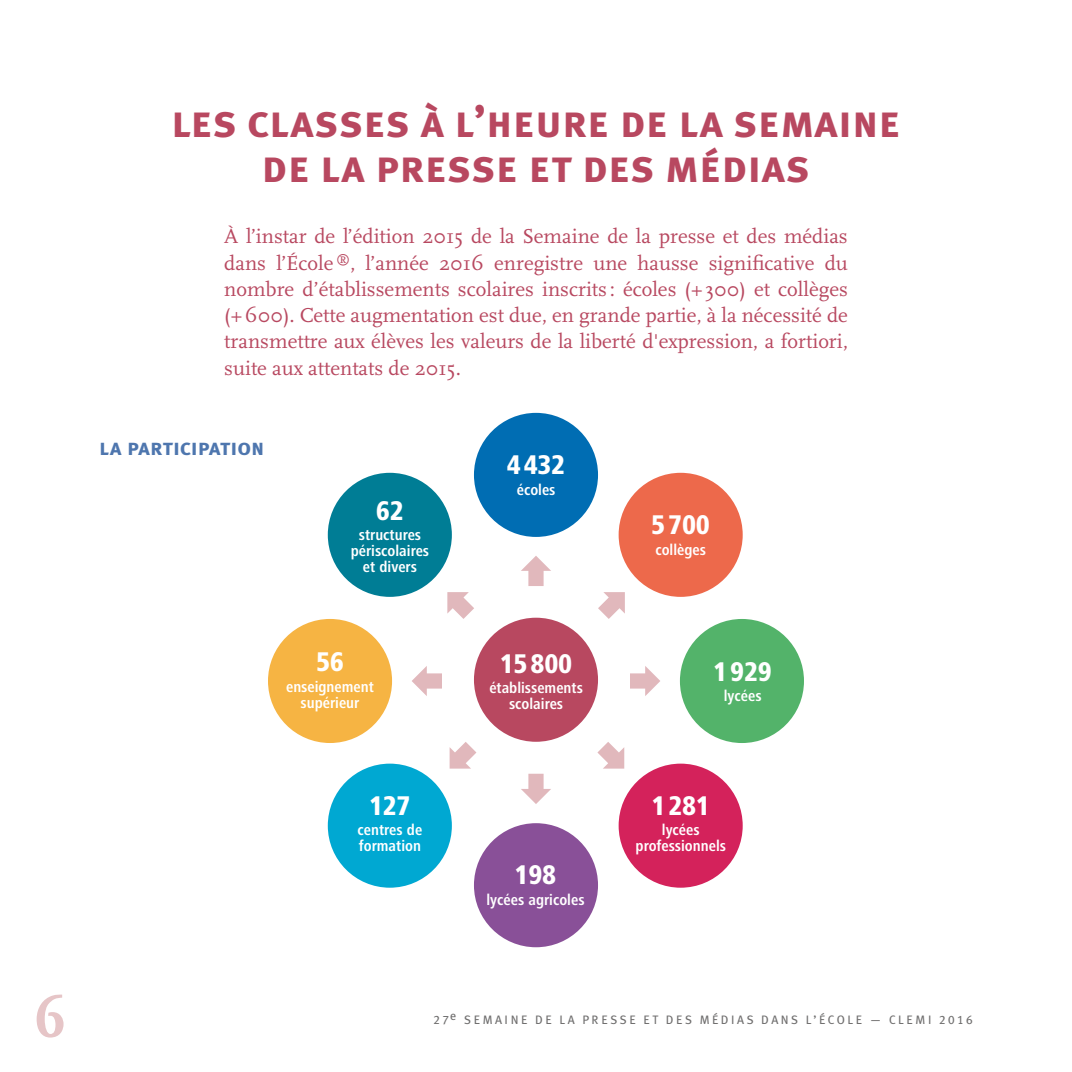
<style>
.page{position:relative;width:1072px;height:1072px;background:#fff}
.page>*{position:absolute;margin:0;border:0;box-sizing:border-box;transform-origin:0 0}
.t1{font:700 63px "Scala Caps";color:#e6c5c7}
.t2{font:45.5px/45.5px "Meta Plus Bold Caps";color:#b84860;text-align:center}
.t3{font:800 condensed 28px "Frutiger Next LT";letter-spacing:-.01em;color:#fff}
.t4{font:22.75px "Meta Plus Bold Caps";color:#4e76ae}
.t5{font:21px/26.2px "Scala";color:#b84860;text-align:justify}
.t6{font:700 condensed 15.75px/15.8px "Frutiger Next LT";color:#fff;text-align:center}
.t7{font:12.25px "Meta Plus Book Caps";letter-spacing:.2em;color:#706f6f}
</style>
<div class="page">
<div style="left:474px;top:617px;width:124px;height:124px;background:#b84860;border-radius:50%"></div>
<div style="left:328px;top:473px;width:124px;height:124px;background:#007d95;border-radius:50%"></div>
<div style="left:268px;top:619px;width:124px;height:124px;background:#f6b443;border-radius:50%"></div>
<div style="left:328px;top:763px;width:124px;height:124px;background:#00a8d2;border-radius:50%"></div>
<div style="left:474px;top:823px;width:124px;height:124px;background:#895098;border-radius:50%"></div>
<div style="left:618px;top:763px;width:124px;height:124px;background:#d4225b;border-radius:50%"></div>
<div style="left:680px;top:619px;width:124px;height:124px;background:#53b36a;border-radius:50%"></div>
<div style="left:618px;top:473px;width:124px;height:124px;background:#ed694b;border-radius:50%"></div>
<svg style="left:630px;top:666px;width:30px;height:30px"></svg>
<svg style="left:598px;top:592px;width:27px;height:27px"></svg>
<svg style="left:447px;top:592px;width:27px;height:27px"></svg>
<svg style="left:449px;top:742px;width:27px;height:26px"></svg>
<svg style="left:597px;top:742px;width:27px;height:26px"></svg>
<svg style="left:412px;top:666px;width:30px;height:30px"></svg>
<svg style="left:521px;top:773px;width:30px;height:31px"></svg>
<svg style="left:521px;top:556px;width:30px;height:30px"></svg>
<div style="left:474px;top:413px;width:124px;height:124px;background:#006db3;border-radius:50%"></div>
<h1 class="t1" style="left:34px;top:980px;width:33px">6</h1>
<h2 class="t2" style="left:171px;top:98px;width:731px">les classes à l’heure de la semaine de la presse et des médias</h2>
<p class="t5" style="left:224px;top:224px;width:625px">À l’instar de l’édition 2015 de la Semaine de la presse et des médias dans l’École <sup>®</sup>, l’année 2016 enregistre une hausse significative du nombre d’établissements scolaires inscrits : écoles (+300) et collèges (+600). Cette augmentation est due, en grande partie, à la nécessité de transmettre aux élèves les valeurs de la liberté d'expression, a fortiori, suite aux attentats de 2015.</p>
<p class="t4" style="left:99px;top:434px;width:167px">la participation</p>
<h3 class="t3" style="left:376px;top:495px;width:29px">62</h3>
<p class="t6" style="left:351px;top:527px;width:80px">structures périscolaires et divers</p>
<h3 class="t3" style="left:316px;top:646px;width:29px">56</h3>
<p class="t6" style="left:286px;top:678px;width:89px">enseignement supérieur</p>
<h3 class="t3" style="left:369px;top:789px;width:43px">127</h3>
<p class="t6" style="left:357px;top:821px;width:66px;text-align:left">centres de formation</p>
<h3 class="t3" style="left:507px;top:449px;width:60px">4 432</h3>
<p class="t6" style="left:517px;top:481px;width:40px">écoles</p>
<h3 class="t3" style="left:500px;top:648px;width:74px">15 800</h3>
<p class="t6" style="left:489px;top:680px;width:95px">établissements scolaires</p>
<h3 class="t3" style="left:514px;top:859px;width:43px">198</h3>
<p class="t6" style="left:486px;top:891px;width:99px">lycées agricoles</p>
<h3 class="t3" style="left:651px;top:509px;width:60px">5 700</h3>
<p class="t6" style="left:655px;top:541px;width:52px">collèges</p>
<h3 class="t3" style="left:713px;top:655px;width:60px">1 929</h3>
<p class="t6" style="left:723px;top:688px;width:39px">lycées</p>
<h3 class="t3" style="left:651px;top:789px;width:60px">1 281</h3>
<p class="t6" style="left:635px;top:821px;width:92px">lycées professionnels</p>
<p class="t7" style="left:433px;top:1012px;width:25px">27<sup>e</sup></p>
<p class="t7" style="left:464px;top:1012px;width:451px">SEMAINE DE LA PRE SSE E T DE S M ÉDIA S DAN S L’ÉCOLE — CLEMI</p>
<p class="t7" style="left:939px;top:1012px;width:35px">2016</p>
</div>
